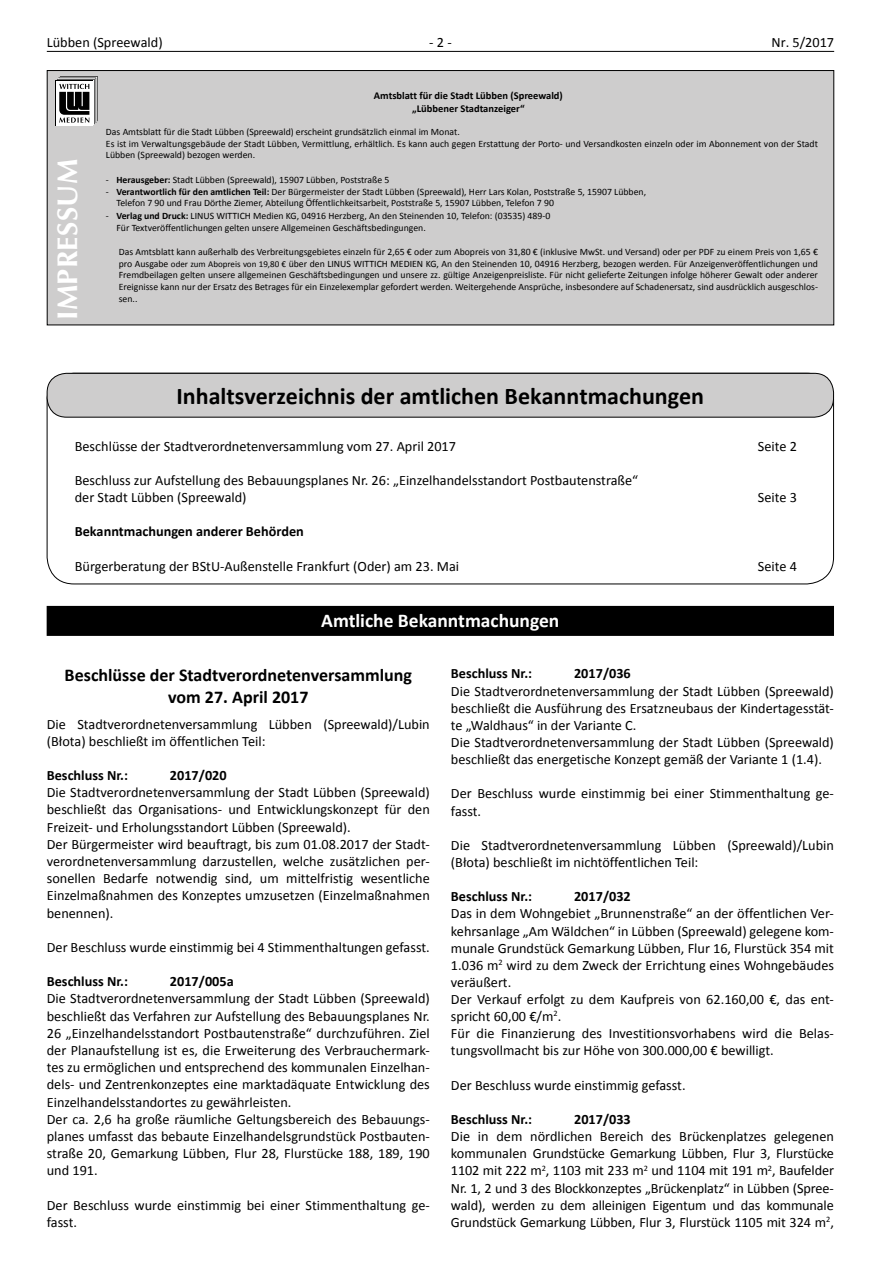
<style>
.page{position:relative;width:881px;height:1263px;background:#fff}
.page>*{position:absolute;margin:0;border:0;box-sizing:border-box;transform-origin:0 0}
.t1{font:700 28.5px "Optima LT";letter-spacing:.015em;color:#fff}
.t2{font:700 24px "Calibri";color:#000}
.t3{font:700 19.5px "Calibri";color:#fff}
.t4{font:700 18px/21.8px "Calibri";color:#000;text-align:center}
.t5{font:14.25px/17.1px "Calibri";color:#000}
.t6{font:700 14.25px "Calibri";color:#000}
.t7{font:700 10.5px/12.6px "Calibri";color:#000;text-align:center}
.t8{font:9.75px/11.7px "Calibri";color:#000}
.t9{font:9px "Calibri";color:#000}
.s1{font-weight:700}
.s2{font-size:9.75px}
</style>
<div class="page">
<hr style="left:47px;top:51px;width:786px;height:1px;background:#000">
<div style="left:47px;top:373px;width:786px;height:44px;background:#cecdcd;border-radius:20px"></div>
<div style="left:47px;top:373px;width:786px;height:45px;border:1px solid #000;border-radius:20px"></div>
<div style="left:47px;top:70px;width:786px;height:255px;background:#cecdcd;border:1px solid #000"></div>
<svg style="left:55px;top:81px;width:38px;height:45px"></svg>
<div style="left:56px;top:81px;width:37px;height:44px;background:#fff"></div>
<svg style="left:57px;top:76px;width:41px;height:48px"></svg>
<div style="left:47px;top:606px;width:786px;height:30px;background:#000"></div>
<p class="t5" style="left:47px;top:33px;width:117px">Lübben (Spreewald)</p>
<p class="t5" style="left:429px;top:33px;width:24px">- 2 -</p>
<p class="t5" style="left:771px;top:33px;width:64px">Nr. 5/2017</p>
<h1 class="t1" style="left:51px;top:320px;width:163px;rotate:-90deg">IMPRESSUM</h1>
<p class="t7" style="left:374px;top:89px;width:190px">Amtsblatt für die Stadt Lübben (Spreewald) „Lübbener Stadtanzeiger“</p>
<p class="t8" style="left:106px;top:126px;width:713px">Das Amtsblatt für die Stadt Lübben (Spreewald) erscheint grundsätzlich einmal im Monat.<br>Es ist im Verwaltungsgebäude der Stadt Lübben, Vermittlung, erhältlich. Es kann auch gegen Erstattung der Porto- und Versandkosten einzeln oder im Abonnement von der Stadt<br>Lübben (Spreewald) bezogen werden.</p>
<p class="t8" style="left:106px;top:173px;width:285px">- <span class="s1">Herausgeber:</span> Stadt Lübben (Spreewald), 15907 Lübben, Poststraße 5</p>
<p class="t8" style="left:116px;top:185px;width:531px;text-indent:-11px">- <span class="s1">Verantwortlich für den amtlichen Teil:</span> Der Bürgermeister der Stadt Lübben (Spreewald), Herr Lars Kolan, Poststraße 5, 15907 Lübben,<br>Telefon 7 90 und Frau Dörthe Ziemer, Abteilung Öffentlichkeitsarbeit, Poststraße 5, 15907 Lübben, Telefon 7 90</p>
<p class="t8" style="left:116px;top:209px;width:435px;line-height:12.6px;text-indent:-11px">- <span class="s1">Verlag und Druck:</span> LINUS WITTICH Medien KG, 04916 Herzberg, An den Steinenden 10, Telefon: (03535) 489-0<br>Für Textveröffentlichungen gelten unsere Allgemeinen Geschäftsbedingungen.</p>
<p class="t8" style="left:119px;top:245px;width:700px">Das Amtsblatt kann außerhalb des Verbreitungsgebietes einzeln für 2,65 € oder zum Abopreis von 31,80 € (inklusive MwSt. und Versand) oder per PDF zu einem Preis von 1,65 €</p>
<p class="t9" style="left:119px;top:258px;width:219px"><span class="s2">pro Ausgabe</span> oder zum Abopreis von 19,80 € <span class="s2">über den Linus</span></p>
<p class="t8" style="left:353px;top:257px;width:14px">Wittich</p>
<p class="t8" style="left:390px;top:257px;width:14px">Medien</p>
<p class="t8" style="left:119px;top:257px;width:700px;text-align:justify;text-indent:307px">KG, An den Steinenden 10, 04916 Herzberg, bezogen werden. Für Anzeigenveröffentlichungen und Fremdbeilagen gelten unsere allgemeinen Geschäftsbedingungen und unsere zz. gültige Anzeigenpreisliste. Für nicht gelieferte Zeitungen infolge höherer Gewalt oder anderer Ereignisse kann nur der Ersatz des Betrages für ein Einzelexemplar gefordert werden. Weitergehende Ansprüche, insbesondere auf Schadenersatz, sind ausdrücklich ausgeschlos&shy;sen..</p>
<h2 class="t2" style="left:176px;top:381px;width:529px">Inhaltsverzeichnis der amtlichen Bekanntmachungen</h2>
<p class="t5" style="left:75px;top:437px;width:382px">Beschlüsse der Stadtverordnetenversammlung vom 27. April 2017</p>
<p class="t5" style="left:757px;top:437px;width:41px">Seite 2</p>
<p class="t5" style="left:75px;top:471px;width:564px">Beschluss zur Aufstellung des Bebauungsplanes Nr. 26: „Einzelhandelsstandort Postbautenstraße“ der Stadt Lübben (Spreewald)</p>
<p class="t5" style="left:757px;top:488px;width:41px">Seite 3</p>
<p class="t6" style="left:75px;top:523px;width:230px">Bekanntmachungen anderer Behörden</p>
<p class="t5" style="left:75px;top:557px;width:386px">Bürgerberatung der BStU-Außenstelle Frankfurt (Oder) am 23. Mai</p>
<p class="t5" style="left:757px;top:557px;width:41px">Seite 4</p>
<h3 class="t3" style="left:321px;top:609px;width:240px">Amtliche Bekanntmachungen</h3>
<p class="t4" style="left:65px;top:663px;width:349px">Beschlüsse der Stadtverordnetenversammlung vom 27. April 2017</p>
<p class="t5" style="left:47px;top:714px;width:384px">Die Stadtverordnetenversammlung Lübben (Spreewald)/Lubin (Błota) beschließt im öffentlichen Teil:</p>
<p class="t6" style="left:47px;top:766px;width:83px">Beschluss Nr.:</p>
<p class="t6" style="left:170px;top:766px;width:58px">2017/020</p>
<p class="t5" style="left:47px;top:783px;width:384px">Die Stadtverordnetenversammlung der Stadt Lübben (Spreewald) beschließt das Organisations- und Entwicklungskonzept für den Freizeit- und Erholungsstandort Lübben (Spreewald).<br>Der Bürgermeister wird beauftragt, bis zum 01.08.2017 der Stadt&shy;verordnetenversammlung darzustellen, welche zusätzlichen per&shy;sonellen Bedarfe notwendig sind, um mittelfristig wesentliche Einzelmaßnahmen des Konzeptes umzusetzen (Einzelmaßnahmen benennen).</p>
<p class="t5" style="left:47px;top:938px;width:384px">Der Beschluss wurde einstimmig bei 4 Stimmenthaltungen gefasst.</p>
<p class="t6" style="left:47px;top:973px;width:83px">Beschluss Nr.:</p>
<p class="t6" style="left:170px;top:973px;width:65px">2017/005a</p>
<p class="t5" style="left:47px;top:989px;width:384px">Die Stadtverordnetenversammlung der Stadt Lübben (Spreewald) beschließt das Verfahren zur Aufstellung des Bebauungsplanes Nr.<br>26 „Einzelhandelsstandort Postbautenstraße“ durchzuführen. Ziel der Planaufstellung ist es, die Erweiterung des Verbrauchermark&shy;tes zu ermöglichen und entsprechend des kommunalen Einzelhan&shy;dels- und Zentrenkonzeptes eine marktadäquate Entwicklung des Einzelhandelsstandortes zu gewährleisten.<br>Der ca. 2,6 ha große räumliche Geltungsbereich des Bebauungs&shy;planes umfasst das bebaute Einzelhandelsgrundstück Postbauten&shy;straße 20, Gemarkung Lübben, Flur 28, Flurstücke 188, 189, 190 und 191.</p>
<p class="t5" style="left:47px;top:1196px;width:384px">Der Beschluss wurde einstimmig bei einer Stimmenthaltung ge&shy;fasst.</p>
<p class="t6" style="left:451px;top:665px;width:83px">Beschluss Nr.:</p>
<p class="t6" style="left:574px;top:665px;width:58px">2017/036</p>
<p class="t5" style="left:451px;top:682px;width:384px">Die Stadtverordnetenversammlung der Stadt Lübben (Spreewald) beschließt die Ausführung des Ersatzneubaus der Kindertagesstät&shy;te „Waldhaus“ in der Variante C.<br>Die Stadtverordnetenversammlung der Stadt Lübben (Spreewald) beschließt das energetische Konzept gemäß der Variante 1 (1.4).</p>
<p class="t5" style="left:451px;top:784px;width:384px">Der Beschluss wurde einstimmig bei einer Stimmenthaltung ge&shy;fasst.</p>
<p class="t5" style="left:451px;top:836px;width:384px">Die Stadtverordnetenversammlung Lübben (Spreewald)/Lubin (Błota) beschließt im nichtöffentlichen Teil:</p>
<p class="t6" style="left:451px;top:888px;width:83px">Beschluss Nr.:</p>
<p class="t6" style="left:574px;top:888px;width:58px">2017/032</p>
<p class="t5" style="left:451px;top:904px;width:384px">Das in dem Wohngebiet „Brunnenstraße“ an der öffentlichen Ver&shy;kehrsanlage „Am Wäldchen“ in Lübben (Spreewald) gelegene kom&shy;munale Grundstück Gemarkung Lübben, Flur 16, Flurstück 354 mit 1.036 m<sup>2</sup> wird zu dem Zweck der Errichtung eines Wohngebäudes veräußert.<br>Der Verkauf erfolgt zu dem Kaufpreis von 62.160,00 €, das ent&shy;spricht 60,00 €/m<sup>2</sup>.<br>Für die Finanzierung des Investitionsvorhabens wird die Belas&shy;tungsvollmacht bis zur Höhe von 300.000,00 € bewilligt.</p>
<p class="t5" style="left:451px;top:1076px;width:236px">Der Beschluss wurde einstimmig gefasst.</p>
<p class="t6" style="left:451px;top:1110px;width:83px">Beschluss Nr.:</p>
<p class="t6" style="left:574px;top:1110px;width:58px">2017/033</p>
<p class="t5" style="left:451px;top:1127px;width:384px;text-align:justify">Die in dem nördlichen Bereich des Brückenplatzes gelegenen kommunalen Grundstücke Gemarkung Lübben, Flur 3, Flurstücke 1102 mit 222 m<sup>2</sup>, 1103 mit 233 m<sup>2</sup> und 1104 mit 191 m<sup>2</sup>, Baufelder Nr. 1, 2 und 3 des Blockkonzeptes „Brückenplatz“ in Lübben (Spree&shy;wald), werden zu dem alleinigen Eigentum und das kommunale Grundstück Gemarkung Lübben, Flur 3, Flurstück 1105 mit 324 m<sup>2</sup>,</p>
</div>
